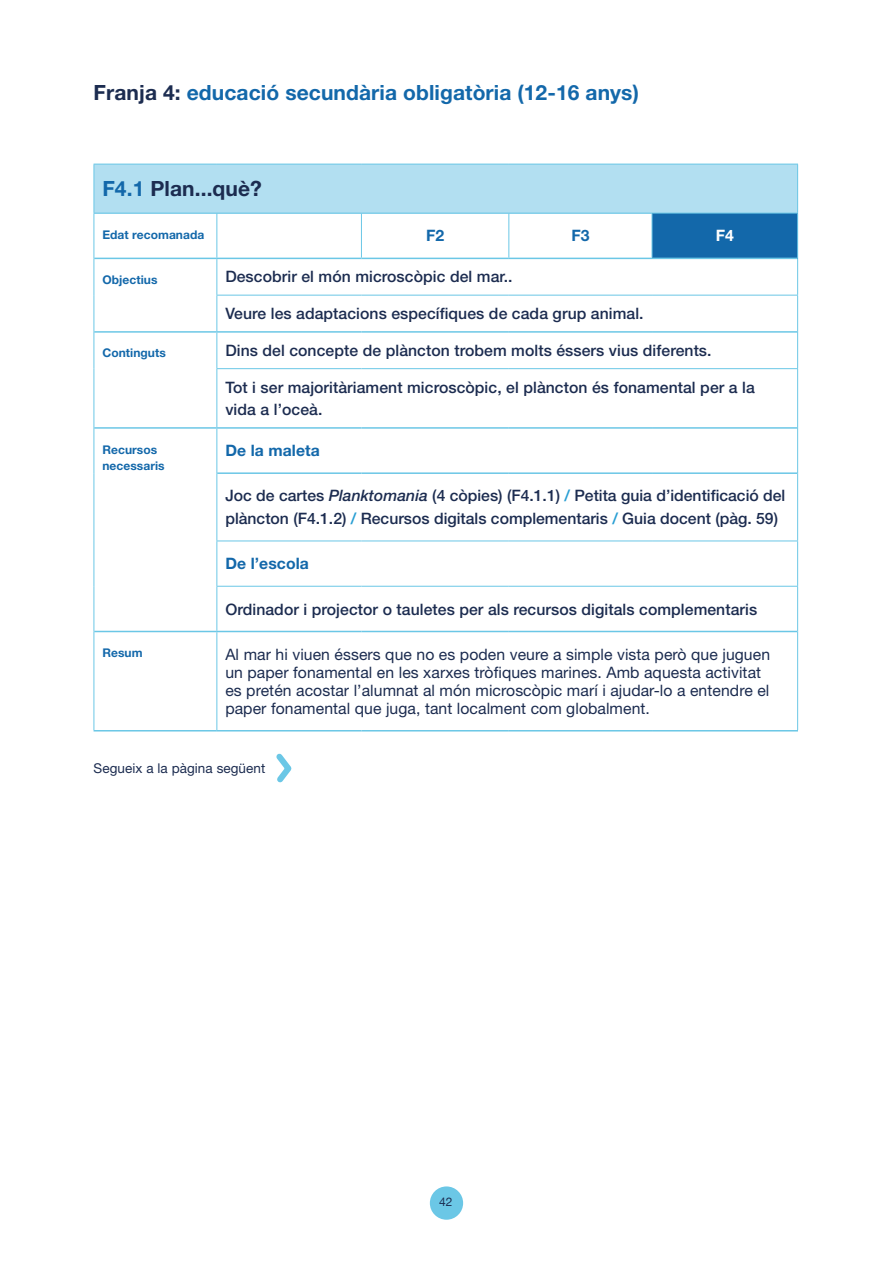
<style>
.page{position:relative;width:893px;height:1263px;background:#fff}
.page>*{position:absolute;margin:0;border:0;box-sizing:border-box;transform-origin:0 0}
.t1{font:700 21px "Helvetica Neue LT Std";letter-spacing:.005em;color:#1368aa}
.t2{font:700 21px "Helvetica Neue LT Std";letter-spacing:.005em;color:#1c2c50}
.t3{font:500 15.75px/22.5px "Helvetica Neue LT Std";letter-spacing:.005em;color:#1c2c50}
.t4{font:15.75px/18px "Helvetica Neue LT Std";letter-spacing:.005em;color:#1c2c50}
.t5{font:700 15.75px "Helvetica Neue LT Std";letter-spacing:.005em;color:#1368aa}
.t6{font:700 15.75px "Helvetica Neue LT Std";color:#fff}
.t7{font:13.5px "Helvetica Neue LT Std";letter-spacing:.005em;color:#1c2c50}
.t8{font:700 12px/16.5px "Helvetica Neue LT Std";letter-spacing:.005em;color:#1368aa}
.t9{font:12px "Helvetica Neue";color:#1c2c50}
.s1{color:#1c2c50}
.s2{color:#1368aa}
.s3{font-style:italic}
.s4{color:#289ed3}
</style>
<div class="page">
<div style="left:430px;top:1186px;width:33px;height:34px;background:#6bc7e6;border-radius:50%"></div>
<div style="left:94px;top:164px;width:704px;height:49px;background:#b2dff1"></div>
<div style="left:652px;top:213px;width:146px;height:45px;background:#1368aa"></div>
<hr style="left:94px;top:164px;width:123px;height:1px;background:#6bc7e6">
<hr style="left:94px;top:164px;width:1px;height:49px;background:#6bc7e6">
<hr style="left:217px;top:164px;width:144px;height:1px;background:#6bc7e6">
<hr style="left:361px;top:164px;width:148px;height:1px;background:#6bc7e6">
<hr style="left:509px;top:164px;width:143px;height:1px;background:#6bc7e6">
<hr style="left:652px;top:164px;width:146px;height:1px;background:#6bc7e6">
<hr style="left:797px;top:164px;width:1px;height:49px;background:#6bc7e6">
<hr style="left:94px;top:213px;width:123px;height:1px;background:#6bc7e6">
<hr style="left:94px;top:213px;width:1px;height:45px;background:#6bc7e6">
<hr style="left:217px;top:213px;width:144px;height:1px;background:#6bc7e6">
<hr style="left:216px;top:213px;width:1px;height:45px;background:#6bc7e6">
<hr style="left:361px;top:213px;width:148px;height:1px;background:#6bc7e6">
<hr style="left:361px;top:213px;width:1px;height:45px;background:#6bc7e6">
<hr style="left:509px;top:213px;width:143px;height:1px;background:#6bc7e6">
<hr style="left:508px;top:213px;width:1px;height:45px;background:#6bc7e6">
<hr style="left:652px;top:213px;width:146px;height:1px;background:#6bc7e6">
<hr style="left:652px;top:213px;width:1px;height:45px;background:#6bc7e6">
<hr style="left:797px;top:213px;width:1px;height:45px;background:#6bc7e6">
<hr style="left:94px;top:258px;width:1px;height:37px;background:#6bc7e6">
<hr style="left:216px;top:259px;width:1px;height:36px;background:#6bc7e6">
<hr style="left:797px;top:258px;width:1px;height:37px;background:#6bc7e6">
<hr style="left:94px;top:295px;width:1px;height:37px;background:#6bc7e6">
<hr style="left:216px;top:295px;width:1px;height:36px;background:#6bc7e6">
<hr style="left:797px;top:295px;width:1px;height:37px;background:#6bc7e6">
<hr style="left:94px;top:332px;width:1px;height:37px;background:#6bc7e6">
<hr style="left:216px;top:333px;width:1px;height:35px;background:#6bc7e6">
<hr style="left:797px;top:332px;width:1px;height:36px;background:#6bc7e6">
<hr style="left:94px;top:369px;width:1px;height:59px;background:#6bc7e6">
<hr style="left:216px;top:369px;width:1px;height:58px;background:#6bc7e6">
<hr style="left:797px;top:369px;width:1px;height:59px;background:#6bc7e6">
<hr style="left:94px;top:428px;width:1px;height:45px;background:#6bc7e6">
<hr style="left:216px;top:429px;width:1px;height:44px;background:#6bc7e6">
<hr style="left:797px;top:428px;width:1px;height:45px;background:#6bc7e6">
<hr style="left:94px;top:473px;width:1px;height:68px;background:#6bc7e6">
<hr style="left:216px;top:473px;width:1px;height:68px;background:#6bc7e6">
<hr style="left:797px;top:473px;width:1px;height:68px;background:#6bc7e6">
<hr style="left:94px;top:541px;width:1px;height:45px;background:#6bc7e6">
<hr style="left:216px;top:541px;width:145px;height:1px;background:#6bc7e6">
<hr style="left:216px;top:541px;width:1px;height:45px;background:#6bc7e6">
<hr style="left:361px;top:541px;width:148px;height:1px;background:#6bc7e6">
<hr style="left:509px;top:541px;width:143px;height:1px;background:#6bc7e6">
<hr style="left:652px;top:541px;width:146px;height:1px;background:#6bc7e6">
<hr style="left:797px;top:541px;width:1px;height:45px;background:#6bc7e6">
<hr style="left:94px;top:586px;width:1px;height:45px;background:#6bc7e6">
<hr style="left:216px;top:586px;width:145px;height:1px;background:#6bc7e6">
<hr style="left:216px;top:587px;width:1px;height:44px;background:#6bc7e6">
<hr style="left:361px;top:586px;width:148px;height:1px;background:#6bc7e6">
<hr style="left:509px;top:586px;width:143px;height:1px;background:#6bc7e6">
<hr style="left:652px;top:586px;width:146px;height:1px;background:#6bc7e6">
<hr style="left:797px;top:587px;width:1px;height:44px;background:#6bc7e6">
<hr style="left:94px;top:631px;width:1px;height:99px;background:#6bc7e6">
<hr style="left:216px;top:632px;width:1px;height:98px;background:#6bc7e6">
<hr style="left:797px;top:631px;width:1px;height:99px;background:#6bc7e6">
<hr style="left:217px;top:472px;width:144px;height:2px;background:#6bc7e6">
<hr style="left:361px;top:472px;width:148px;height:2px;background:#6bc7e6">
<hr style="left:509px;top:472px;width:143px;height:2px;background:#6bc7e6">
<hr style="left:652px;top:472px;width:145px;height:2px;background:#6bc7e6">
<hr style="left:94px;top:427px;width:123px;height:2px;background:#6bc7e6">
<hr style="left:217px;top:427px;width:144px;height:2px;background:#6bc7e6">
<hr style="left:361px;top:427px;width:148px;height:2px;background:#6bc7e6">
<hr style="left:509px;top:427px;width:143px;height:2px;background:#6bc7e6">
<hr style="left:652px;top:427px;width:145px;height:2px;background:#6bc7e6">
<hr style="left:94px;top:331px;width:123px;height:2px;background:#6bc7e6">
<hr style="left:217px;top:331px;width:144px;height:2px;background:#6bc7e6">
<hr style="left:361px;top:331px;width:148px;height:2px;background:#6bc7e6">
<hr style="left:509px;top:331px;width:143px;height:2px;background:#6bc7e6">
<hr style="left:652px;top:331px;width:145px;height:2px;background:#6bc7e6">
<hr style="left:94px;top:258px;width:123px;height:1px;background:#6bc7e6">
<hr style="left:217px;top:258px;width:144px;height:1px;background:#6bc7e6">
<hr style="left:361px;top:258px;width:148px;height:1px;background:#6bc7e6">
<hr style="left:509px;top:258px;width:143px;height:1px;background:#6bc7e6">
<hr style="left:652px;top:258px;width:145px;height:1px;background:#6bc7e6">
<hr style="left:94px;top:631px;width:123px;height:1px;background:#6bc7e6">
<hr style="left:217px;top:631px;width:144px;height:1px;background:#6bc7e6">
<hr style="left:361px;top:631px;width:148px;height:1px;background:#6bc7e6">
<hr style="left:509px;top:631px;width:143px;height:1px;background:#6bc7e6">
<hr style="left:652px;top:631px;width:145px;height:1px;background:#6bc7e6">
<hr style="left:94px;top:730px;width:123px;height:1px;background:#6bc7e6">
<hr style="left:217px;top:730px;width:144px;height:1px;background:#6bc7e6">
<hr style="left:361px;top:730px;width:148px;height:1px;background:#6bc7e6">
<hr style="left:509px;top:730px;width:143px;height:1px;background:#6bc7e6">
<hr style="left:652px;top:730px;width:146px;height:1px;background:#6bc7e6">
<hr style="left:216px;top:295px;width:145px;height:1px;background:#6bc7e6">
<hr style="left:361px;top:295px;width:148px;height:1px;background:#6bc7e6">
<hr style="left:509px;top:295px;width:143px;height:1px;background:#6bc7e6">
<hr style="left:652px;top:295px;width:146px;height:1px;background:#6bc7e6">
<hr style="left:216px;top:368px;width:145px;height:1px;background:#6bc7e6">
<hr style="left:361px;top:368px;width:148px;height:1px;background:#6bc7e6">
<hr style="left:509px;top:368px;width:143px;height:1px;background:#6bc7e6">
<hr style="left:652px;top:368px;width:146px;height:1px;background:#6bc7e6">
<svg style="left:276px;top:753px;width:16px;height:30px"></svg>
<h1 class="t1" style="left:94px;top:80px;width:547px"><span class="s1">Franja 4:</span> educació secundària obligatòria (12-16 anys)</h1>
<h1 class="t2" style="left:102px;top:176px;width:161px"><span class="s2">F4.1</span> Plan...què?</h1>
<p class="t8" style="left:102px;top:226px;width:103px">Edat recomanada</p>
<p class="t5" style="left:426px;top:226px;width:20px">F2</p>
<p class="t5" style="left:571px;top:226px;width:20px">F3</p>
<p class="t6" style="left:716px;top:226px;width:20px">F4</p>
<p class="t8" style="left:102px;top:271px;width:57px">Objectius</p>
<p class="t3" style="left:225px;top:265px;width:289px">Descobrir el món microscòpic del mar..</p>
<p class="t3" style="left:225px;top:302px;width:420px">Veure les adaptacions específiques de cada grup animal.</p>
<p class="t8" style="left:102px;top:345px;width:65px">Continguts</p>
<p class="t3" style="left:225px;top:339px;width:488px">Dins del concepte de plàncton trobem molts éssers vius diferents.</p>
<p class="t3" style="left:225px;top:376px;width:531px">Tot i ser majoritàriament microscòpic, el plàncton és fonamental per a la vida a l’oceà.</p>
<p class="t8" style="left:102px;top:441px;width:64px">Recursos necessaris</p>
<p class="t5" style="left:225px;top:441px;width:96px">De la maleta</p>
<p class="t3" style="left:225px;top:484px;width:562px">Joc de cartes <span class="s3">Planktomania</span> (4 còpies) (F4.1.1) <span class="s4">/</span> Petita guia d’identificació del plàncton (F4.1.2) <span class="s4">/</span> Recursos digitals complementaris <span class="s4">/</span> Guia docent (pàg. 59)</p>
<p class="t5" style="left:225px;top:554px;width:85px">De l’escola</p>
<p class="t3" style="left:225px;top:597px;width:533px">Ordinador i projector o tauletes per als recursos digitals complementaris</p>
<p class="t8" style="left:102px;top:644px;width:42px">Resum</p>
<p class="t4" style="left:225px;top:645px;width:546px">Al mar hi viuen éssers que no es poden veure a simple vista però que juguen un paper fonamental en les xarxes tròfiques marines. Amb aquesta activitat es pretén acostar l’alumnat al món microscòpic marí i ajudar-lo a entendre el paper fonamental que juga, tant localment com globalment.</p>
<p class="t7" style="left:94px;top:760px;width:173px">Segueix a la pàgina següent</p>
<p class="t9" style="left:439px;top:1193px;width:15px">42</p>
</div>
